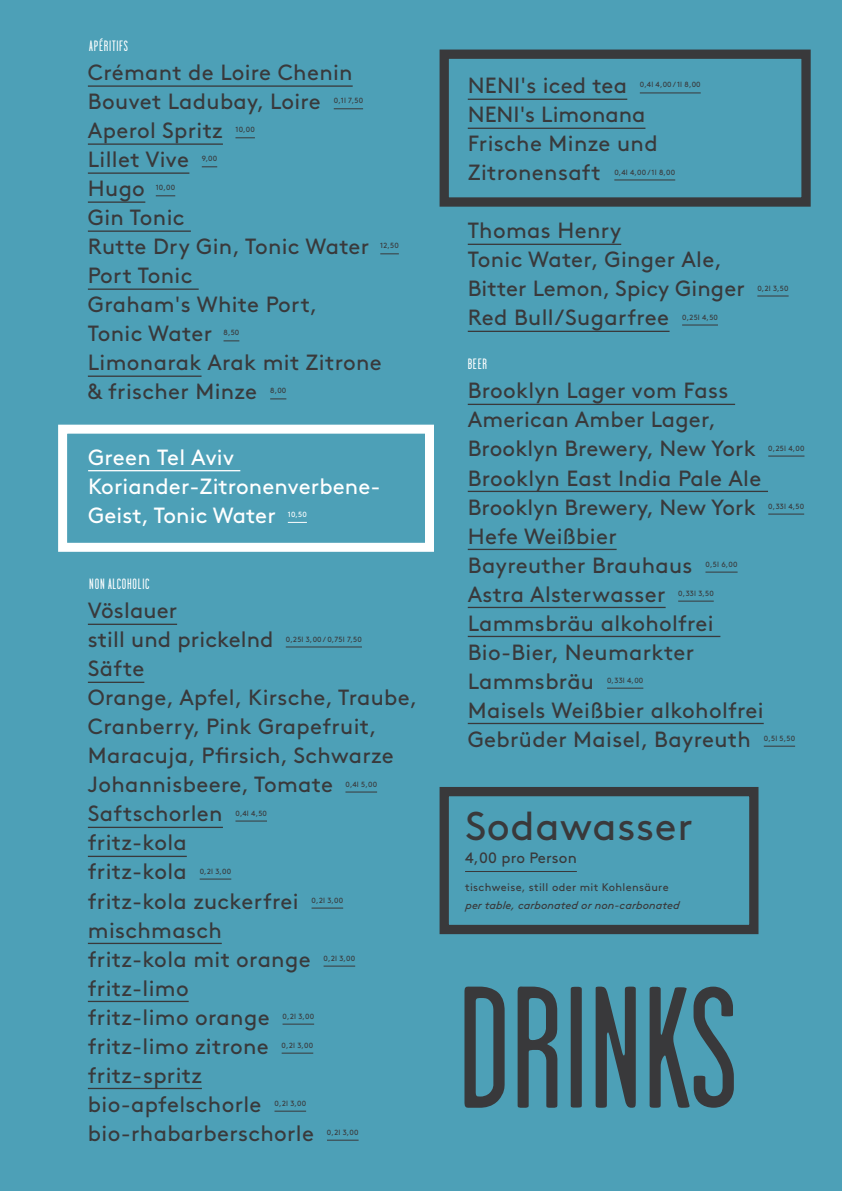
<style>
.page{position:relative;width:842px;height:1191px;background:#4da0b7}
.page>*{position:absolute;margin:0;border:0;box-sizing:border-box;transform-origin:0 0}
.t1{font:173px "Garage Gothic";color:#39393b}
.t2{font:40px "Brown Std";letter-spacing:.015em;color:#39393b}
.t3{font:22px/29px "Brown Std";letter-spacing:.015em;color:#39393b}
.t4{font:22px/29px "Brown Std";letter-spacing:.005em;color:#fff}
.t5{font:15px "Garage Gothic";letter-spacing:.05em;color:#fff}
.t6{font:15px "Brown Std";letter-spacing:.01em;color:#39393b}
.t7{font:italic 11px "Brown Std";color:#39393b}
.t8{font:11px "Brown Std";letter-spacing:.03em;color:#39393b}
.t9{font:7.5px "Brown Std";letter-spacing:.02em;color:#39393b}
.t10{font:7.5px "Brown Std";color:#fff}
</style>
<div class="page">
<div style="left:440px;top:787px;width:318px;height:147px;border:9px solid #39393b"></div>
<hr style="left:88px;top:85px;width:265px;height:2px;background:#39393b">
<svg style="left:334px;top:108px;width:29px;height:1px"></svg>
<hr style="left:88px;top:143px;width:135px;height:2px;background:#39393b">
<svg style="left:235px;top:137px;width:20px;height:1px"></svg>
<hr style="left:88px;top:172px;width:101px;height:2px;background:#39393b">
<svg style="left:202px;top:166px;width:15px;height:1px"></svg>
<hr style="left:88px;top:201px;width:57px;height:2px;background:#39393b">
<svg style="left:156px;top:195px;width:19px;height:1px"></svg>
<hr style="left:88px;top:230px;width:103px;height:2px;background:#39393b">
<svg style="left:380px;top:253px;width:19px;height:1px"></svg>
<hr style="left:88px;top:288px;width:111px;height:2px;background:#39393b">
<svg style="left:224px;top:340px;width:15px;height:1px"></svg>
<hr style="left:88px;top:375px;width:114px;height:2px;background:#39393b">
<svg style="left:270px;top:398px;width:16px;height:1px"></svg>
<hr style="left:88px;top:623px;width:89px;height:2px;background:#39393b">
<hr style="left:286px;top:646px;width:76px;height:1px;background:#39393b">
<hr style="left:88px;top:681px;width:56px;height:2px;background:#39393b">
<hr style="left:345px;top:791px;width:32px;height:1px;background:#39393b">
<hr style="left:88px;top:826px;width:135px;height:2px;background:#39393b">
<hr style="left:235px;top:820px;width:32px;height:1px;background:#39393b">
<hr style="left:88px;top:855px;width:99px;height:2px;background:#39393b">
<hr style="left:200px;top:878px;width:31px;height:1px;background:#39393b">
<hr style="left:312px;top:907px;width:31px;height:1px;background:#39393b">
<hr style="left:88px;top:942px;width:134px;height:2px;background:#39393b">
<hr style="left:324px;top:965px;width:31px;height:1px;background:#39393b">
<hr style="left:88px;top:1000px;width:101px;height:2px;background:#39393b">
<hr style="left:283px;top:1023px;width:31px;height:1px;background:#39393b">
<hr style="left:282px;top:1052px;width:31px;height:1px;background:#39393b">
<hr style="left:88px;top:1087px;width:114px;height:2px;background:#39393b">
<hr style="left:274px;top:1110px;width:32px;height:1px;background:#39393b">
<hr style="left:327px;top:1139px;width:32px;height:1px;background:#39393b">
<hr style="left:468px;top:99px;width:159px;height:1px;background:#39393b">
<hr style="left:640px;top:93px;width:61px;height:1px;background:#39393b">
<hr style="left:468px;top:128px;width:177px;height:1px;background:#39393b">
<hr style="left:614px;top:180px;width:61px;height:1px;background:#39393b">
<hr style="left:468px;top:244px;width:153px;height:1px;background:#39393b">
<hr style="left:757px;top:296px;width:32px;height:1px;background:#39393b">
<hr style="left:468px;top:331px;width:201px;height:1px;background:#39393b">
<hr style="left:682px;top:325px;width:36px;height:1px;background:#39393b">
<hr style="left:468px;top:404px;width:267px;height:1px;background:#39393b">
<hr style="left:768px;top:456px;width:36px;height:1px;background:#39393b">
<hr style="left:468px;top:491px;width:300px;height:1px;background:#39393b">
<hr style="left:768px;top:514px;width:36px;height:1px;background:#39393b">
<hr style="left:468px;top:549px;width:149px;height:1px;background:#39393b">
<hr style="left:705px;top:572px;width:33px;height:1px;background:#39393b">
<hr style="left:468px;top:607px;width:198px;height:1px;background:#39393b">
<hr style="left:678px;top:601px;width:36px;height:1px;background:#39393b">
<hr style="left:468px;top:636px;width:252px;height:1px;background:#39393b">
<hr style="left:607px;top:688px;width:36px;height:1px;background:#39393b">
<hr style="left:468px;top:723px;width:296px;height:1px;background:#39393b">
<hr style="left:764px;top:746px;width:31px;height:1px;background:#39393b">
<div style="left:440px;top:50px;width:371px;height:157px;border:9px solid #39393b"></div>
<div style="left:58px;top:425px;width:376px;height:127px;border:9px solid #fff"></div>
<hr style="left:88px;top:470px;width:152px;height:1px;background:#fff">
<svg style="left:288px;top:522px;width:19px;height:1px"></svg>
<hr style="left:465px;top:871px;width:112px;height:1px;background:#39393b">
<p class="t5" style="left:89px;top:38px;width:40px">APÉRITIFS</p>
<p class="t3" style="left:88px;top:58px;width:266px">Crémant de Loire Chenin<br>Bouvet Ladubay, Loire</p>
<p class="t9" style="left:334px;top:96px;width:31px">0,1l 7,50</p>
<p class="t3" style="left:88px;top:116px;width:136px">Aperol Spritz</p>
<p class="t9" style="left:235px;top:125px;width:21px">10,00</p>
<p class="t3" style="left:88px;top:145px;width:103px">Lillet Vive</p>
<p class="t9" style="left:202px;top:154px;width:17px">9,00</p>
<p class="t3" style="left:88px;top:174px;width:59px">Hugo</p>
<p class="t9" style="left:156px;top:183px;width:21px">10,00</p>
<p class="t3" style="left:88px;top:203px;width:283px">Gin Tonic<br>Rutte Dry Gin, Tonic Water</p>
<p class="t9" style="left:380px;top:241px;width:20px">12,50</p>
<p class="t3" style="left:88px;top:261px;width:231px">Port Tonic<br>Graham's White Port,<br>Tonic Water</p>
<p class="t9" style="left:224px;top:328px;width:17px">8,50</p>
<p class="t3" style="left:88px;top:348px;width:295px">Limonarak Arak mit Zitrone &amp; frischer Minze</p>
<p class="t9" style="left:270px;top:386px;width:18px">8,00</p>
<p class="t4" style="left:88px;top:443px;width:294px">Green Tel Aviv<br>Koriander-Zitronenverbene-<br>Geist, Tonic Water</p>
<p class="t10" style="left:288px;top:510px;width:21px">10,50</p>
<p class="t5" style="left:89px;top:576px;width:62px">NON ALCOHOLIC</p>
<p class="t3" style="left:88px;top:596px;width:187px">Vöslauer<br>still und prickelnd</p>
<p class="t9" style="left:286px;top:634px;width:78px">0,25l 3,00 / 0,75l 7,50</p>
<p class="t3" style="left:88px;top:654px;width:331px">Säfte<br>Orange, Apfel, Kirsche, Traube,<br>Cranberry, Pink Grapefruit,<br>Maracuja, Pfirsich, Schwarze<br>Johannisbeere, Tomate</p>
<p class="t9" style="left:345px;top:779px;width:33px">0,4l 5,00</p>
<p class="t3" style="left:88px;top:799px;width:136px">Saftschorlen</p>
<p class="t9" style="left:235px;top:808px;width:33px">0,4l 4,50</p>
<p class="t3" style="left:88px;top:828px;width:100px">fritz-kola fritz-kola</p>
<p class="t9" style="left:200px;top:866px;width:33px">0,2l 3,00</p>
<p class="t3" style="left:88px;top:886px;width:212px">fritz-kola zuckerfrei</p>
<p class="t9" style="left:312px;top:895px;width:33px">0,2l 3,00</p>
<p class="t3" style="left:88px;top:915px;width:224px">mischmasch fritz-kola mit orange</p>
<p class="t9" style="left:324px;top:953px;width:33px">0,2l 3,00</p>
<p class="t3" style="left:88px;top:973px;width:183px">fritz-limo fritz-limo orange</p>
<p class="t9" style="left:283px;top:1011px;width:33px">0,2l 3,00</p>
<p class="t3" style="left:88px;top:1031px;width:182px">fritz-limo zitrone</p>
<p class="t9" style="left:282px;top:1040px;width:33px">0,2l 3,00</p>
<p class="t3" style="left:88px;top:1060px;width:175px">fritz-spritz bio-apfelschorle</p>
<p class="t9" style="left:274px;top:1098px;width:33px">0,2l 3,00</p>
<p class="t3" style="left:88px;top:1118px;width:228px">bio-rhabarberschorle</p>
<p class="t9" style="left:327px;top:1127px;width:33px">0,2l 3,00</p>
<p class="t3" style="left:468px;top:71px;width:161px">NENI's iced tea</p>
<p class="t9" style="left:640px;top:80px;width:62px">0,4l 4,00 / 1l 8,00</p>
<p class="t3" style="left:468px;top:100px;width:191px">NENI's Limonana<br>Frische Minze und<br>Zitronensaft</p>
<p class="t9" style="left:614px;top:167px;width:62px">0,4l 4,00 / 1l 8,00</p>
<p class="t3" style="left:468px;top:216px;width:279px">Thomas Henry<br>Tonic Water, Ginger Ale,<br>Bitter Lemon, Spicy Ginger</p>
<p class="t9" style="left:757px;top:283px;width:33px">0,2l 3,50</p>
<p class="t3" style="left:468px;top:303px;width:203px">Red Bull/Sugarfree</p>
<p class="t9" style="left:682px;top:312px;width:37px">0,25l 4,50</p>
<p class="t5" style="left:468px;top:356px;width:21px">BEER</p>
<p class="t3" style="left:468px;top:376px;width:290px">Brooklyn Lager vom Fass<br>American Amber Lager,<br>Brooklyn Brewery, New York</p>
<p class="t3" style="left:468px;top:463px;width:295px">Brooklyn East India Pale Ale<br>Brooklyn Brewery, New York</p>
<p class="t3" style="left:468px;top:521px;width:226px">Hefe Weißbier<br>Bayreuther Brauhaus</p>
<p class="t9" style="left:705px;top:559px;width:34px">0,5l 6,00</p>
<p class="t9" style="left:768px;top:443px;width:38px">0,25l 4,00</p>
<p class="t9" style="left:768px;top:501px;width:37px">0,33l 4,50</p>
<p class="t3" style="left:468px;top:579px;width:199px">Astra Alsterwasser</p>
<p class="t9" style="left:678px;top:588px;width:37px">0,33l 3,50</p>
<p class="t3" style="left:468px;top:608px;width:248px">Lammsbräu alkoholfrei<br>Bio-Bier, Neumarkter<br>Lammsbräu</p>
<p class="t9" style="left:607px;top:675px;width:38px">0,33l 4,00</p>
<p class="t3" style="left:468px;top:695px;width:297px">Maisels Weißbier alkoholfrei<br>Gebrüder Maisel, Bayreuth</p>
<p class="t9" style="left:764px;top:733px;width:33px">0,5l 5,50</p>
<h2 class="t2" style="left:465px;top:802px;width:229px">Sodawasser</h2>
<p class="t6" style="left:465px;top:849px;width:113px">4,00 pro Person</p>
<p class="t8" style="left:465px;top:880px;width:205px">tischweise, still oder mit Kohlensäure</p>
<p class="t7" style="left:465px;top:898px;width:217px">per table, carbonated or non-carbonated</p>
<h1 class="t1" style="left:458px;top:959px;width:281px">DRINKS</h1>
</div>
